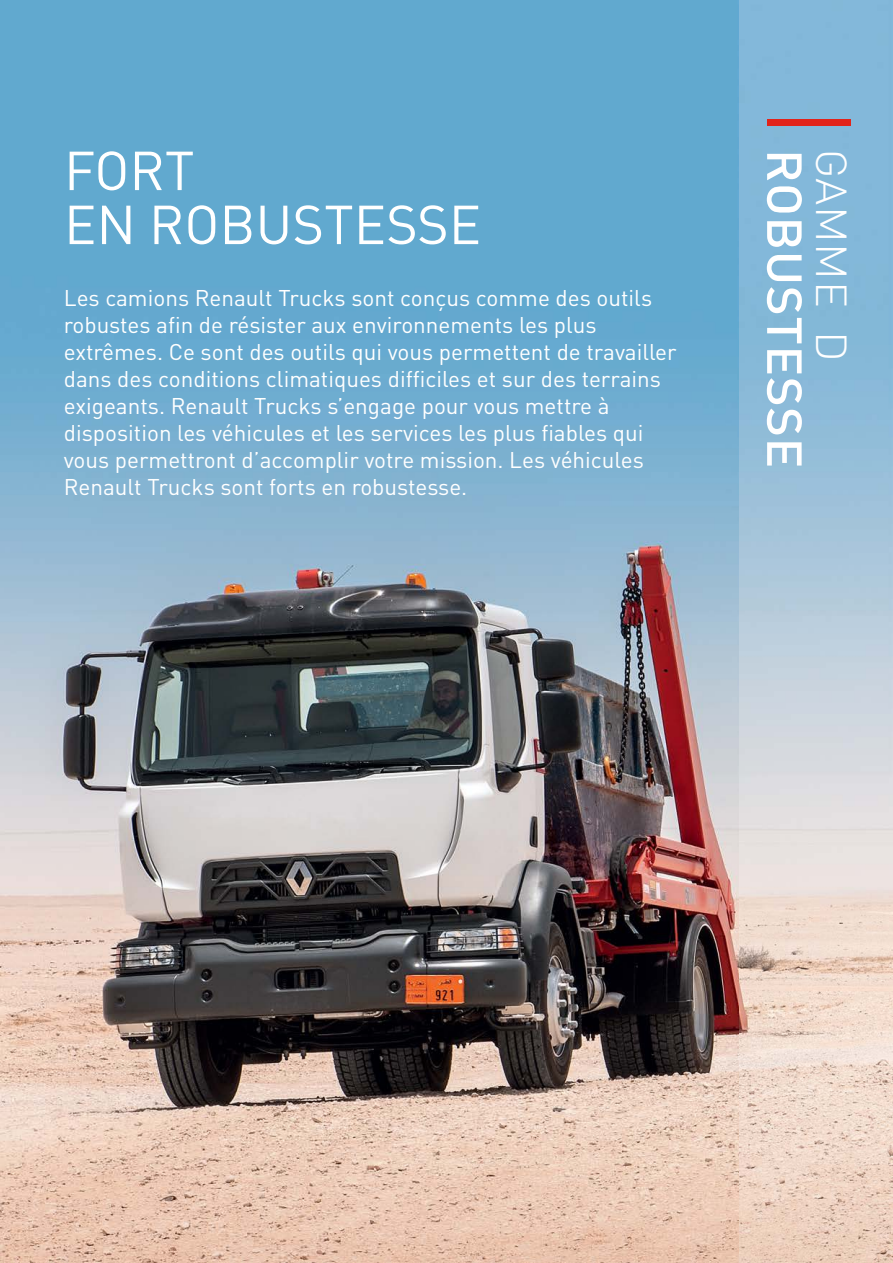
<style>
.page{position:relative;width:893px;height:1263px;background:#fff}
.page>*{position:absolute;margin:0;border:0;box-sizing:border-box;transform-origin:0 0}
.t1{font:54px/54px "DIN Pro";color:#fff}
.t2{font:500 48.45px "DIN Pro";letter-spacing:.01em;color:#fff;scale:1.05 1}
.t3{font:300 42.75px "DIN Pro";letter-spacing:.01em;color:#fff;scale:1.05 1}
.t4{font:22.5px/27px "DIN Pro";color:#fff}
</style>
<div class="page">
<img style="left:0;top:0;width:893px;height:1263px">
<div style="left:767px;top:119px;width:83px;height:6px;background:#e2231a"></div>
<h1 class="t1" style="left:64px;top:141px;width:419px">fort<br>en robustesse</h1>
<h2 class="t2" style="left:817px;top:149px;width:306px;rotate:90deg">roBustEssE</h2>
<h3 class="t3" style="left:860px;top:149px;width:203px;rotate:90deg">GaMMe D</h3>
<p class="t4" style="left:64px;top:284px;width:614px">les camions renault trucks sont conçus comme des outils robustes afin de résister aux environnements les plus extrêmes. ce sont des outils qui vous permettent de travailler dans des conditions climatiques difficiles et sur des terrains exigeants. renault trucks s’engage pour vous mettre à disposition les véhicules et les services les plus fiables qui vous permettront d’accomplir votre mission. les véhicules renault trucks sont forts en robustesse.</p>
</div>
